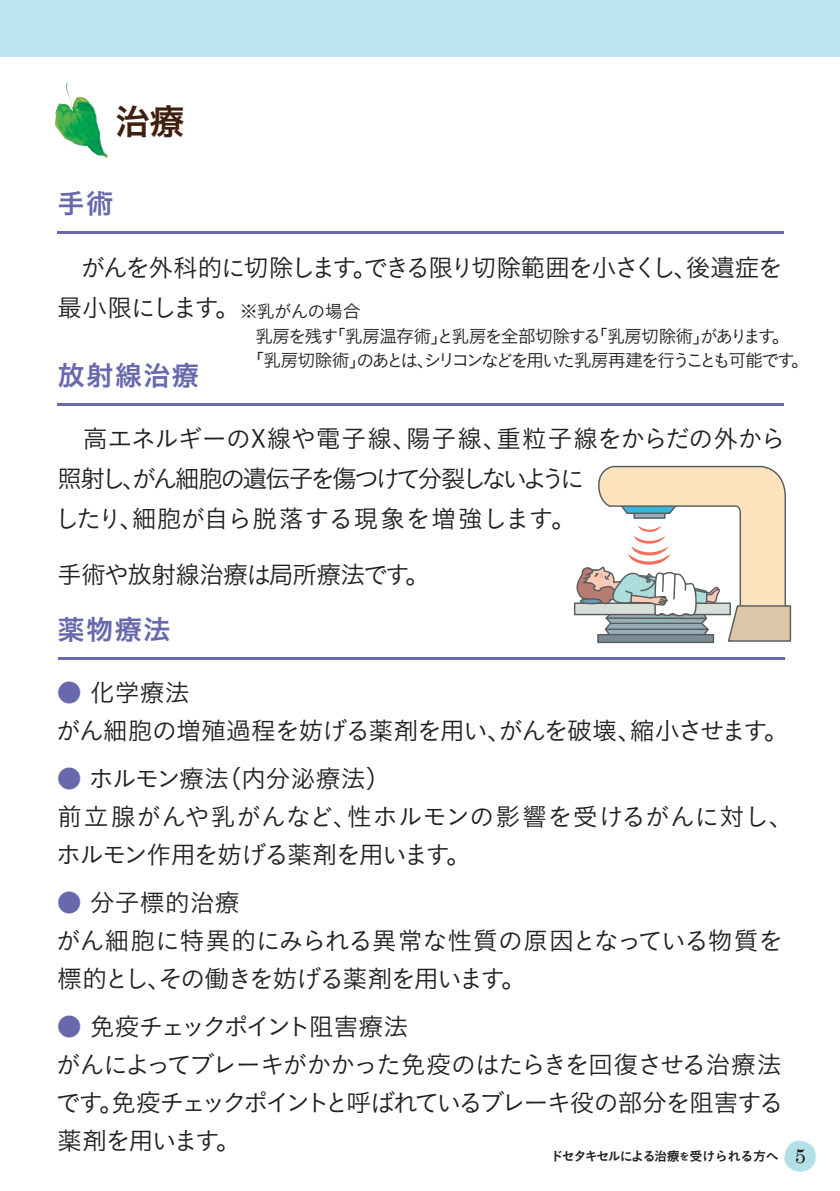
<style>
.page{position:relative;width:840px;height:1191px;background:#fff}
.page>*{position:absolute;margin:0;border:0;box-sizing:border-box;transform-origin:0 0}
.t1{font:36px "Koburina Go Std W6";color:#411f0f}
.t2{font:28px "Koburina Go Std W6";letter-spacing:.02em;color:#6869ad}
.t3{font:25px/38px "Koburina Go Std W3";letter-spacing:-.065em;color:#231f20}
.t4{font:25px/38px "Koburina Go Std W3";letter-spacing:-.025em;color:#231f20}
.t5{font:25px/38px "Koburina Go Std W3";letter-spacing:-.045em;color:#231f20}
.t6{font:25px/40px "Koburina Go Std W3";letter-spacing:-.085em;color:#231f20}
.t7{font:18px "Koburina Go Std W3";letter-spacing:-.14em;color:#231f20}
.t8{font:18px "Koburina Go Std W3";letter-spacing:-.05em;color:#231f20}
.t9{font:18px "Koburina Go Std W3";letter-spacing:-.1em;color:#231f20}
.t10{font:13px "Koburina Go Std W6";letter-spacing:-.1em;color:#231f20}
.s1{color:#6869ad}
.s2{font-size:10px}
.s3{font-family:"Century Schoolbook";font-size:20px}
</style>
<div class="page">
<div style="left:0;top:0;width:839px;height:57px;background:#bae4f2"></div>
<img style="left:55px;top:83px;width:18px;height:37px">
<hr style="left:58px;top:232px;width:725px;height:2px;background:#6869ad">
<hr style="left:58px;top:403px;width:725px;height:2px;background:#6869ad">
<hr style="left:58px;top:657px;width:726px;height:2px;background:#6869ad">
<svg style="left:574px;top:466px;width:216px;height:177px"></svg>
<svg style="left:784px;top:1140px;width:32px;height:31px"></svg>
<h1 class="t1" style="left:114px;top:94px;width:72px">治療</h1>
<p class="t2" style="left:57px;top:182px;width:58px">手術</p>
<p class="t6" style="left:57px;top:247px;width:727px;text-indent:24px">がんを外科的に切除します。できる限り切除範囲を小さくし、後遺症を最小限にします。</p>
<p class="t9" style="left:239px;top:297px;width:122px">※乳がんの場合</p>
<p class="t8" style="left:238px;top:323px;width:553px">　乳房を残す「乳房温存術」と乳房を全部切除する「乳房切除術」があります。</p>
<p class="t7" style="left:246px;top:347px;width:564px">「乳房切除術」のあとは、シリコンなどを用いた乳房再建を行うことも可能です。</p>
<p class="t2" style="left:57px;top:354px;width:144px">放射線治療</p>
<p class="t3" style="left:54px;top:418px;width:732px;line-height:40px;text-indent:28px">高エネルギーのX線や電子線、陽子線、重粒子線をからだの外から照射し、がん細胞の遺伝子を傷つけて分裂しないように<br>したり、細胞が自ら脱落する現象を増強します。</p>
<p class="t3" style="left:57px;top:555px;width:374px">手術や放射線治療は局所療法です。</p>
<p class="t2" style="left:57px;top:607px;width:115px">薬物療法</p>
<p class="t3" style="left:56px;top:673px;width:733px"><span class="s1">●</span> 化学療法<br>がん細胞の増殖過程を妨げる薬剤を用い、がんを破壊、縮小させます。</p>
<p class="t4" style="left:56px;top:759px;width:739px"><span class="s1">●</span> ホルモン療法（内分泌療法）<br>前立腺がんや乳がんなど、性ホルモンの影響を受けるがんに対し、ホルモン作用を妨げる薬剤を用います。</p>
<p class="t5" style="left:56px;top:883px;width:728px"><span class="s1">●</span> 分子標的治療<br>がん細胞に特異的にみられる異常な性質の原因となっている物質を標的とし、その働きを妨げる薬剤を用います。</p>
<p class="t3" style="left:56px;top:1007px;width:729px"><span class="s1">●</span> 免疫チェックポイント阻害療法<br>がんによってブレーキがかかった免疫のはたらきを回復させる治療法です。免疫チェックポイントと呼ばれているブレーキ役の部分を阻害する薬剤を用います。</p>
<p class="t10" style="left:550px;top:1146px;width:257px">ドセタキセルによる治療<span class="s2">を</span>受けられる方へ <span class="s3">5</span></p>
</div>
